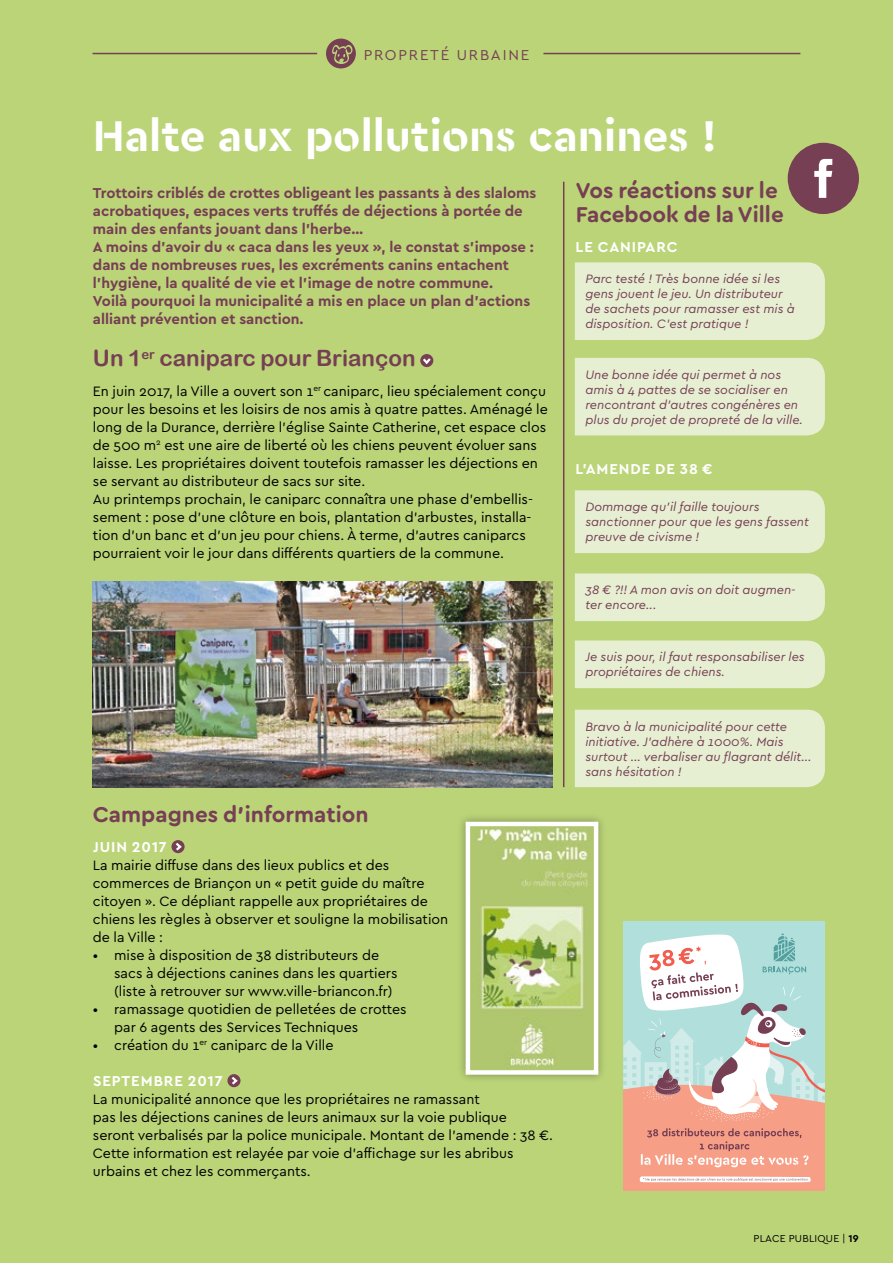
<style>
.page{position:relative;width:893px;height:1263px;background:#bbd478}
.page>*{position:absolute;margin:0;border:0;box-sizing:border-box;transform-origin:0 0}
.t1{font:700 45px "Cera Stencil";color:#fff}
.t2{font:700 22.5px/24px "Cera Round Pro";color:#763f54}
.t3{font:22.5px "Arial Rounded MT Bold";color:#763f54}
.t4{font:700 15px/18px "Cera";color:#763f54}
.t5{font:700 15px "Cera";letter-spacing:.06em;color:#fff}
.t6{font:15px "Cera";letter-spacing:.12em;color:#763f54}
.t7{font:14.25px/18px "Cera";color:#000}
.t8{font:italic 12.75px/15px "Cera";color:#763f54}
.t9{font:10.5px "Cera";letter-spacing:.02em;color:#000}
.s1{font-weight:700}
</style>
<div class="page">
<hr style="left:93px;top:53px;width:224px;height:1px;background:#763f54">
<hr style="left:543px;top:53px;width:257px;height:1px;background:#763f54">
<div style="left:575px;top:262px;width:250px;height:78px;background:#e7efd3"></div>
<div style="left:575px;top:358px;width:250px;height:77px;background:#e7efd3"></div>
<div style="left:575px;top:573px;width:250px;height:48px;background:#e7efd3"></div>
<div style="left:575px;top:490px;width:250px;height:63px;background:#e7efd3"></div>
<div style="left:575px;top:640px;width:250px;height:48px;background:#e7efd3"></div>
<div style="left:575px;top:710px;width:250px;height:77px;background:#e7efd3"></div>
<svg style="left:420px;top:354px;width:13px;height:13px"></svg>
<svg style="left:421px;top:356px;width:12px;height:10px"></svg>
<svg style="left:173px;top:840px;width:11px;height:13px"></svg>
<svg style="left:227px;top:1074px;width:13px;height:13px"></svg>
<svg style="left:229px;top:1074px;width:10px;height:13px"></svg>
<div style="left:623px;top:921px;width:202px;height:270px;background:#b0dfdc"></div>
<svg style="left:623px;top:933px;width:202px;height:258px"></svg>
<div style="left:457px;top:813px;width:150px;height:270px;background:#b3cb73"></div>
<svg style="left:463px;top:819px;width:138px;height:258px"></svg>
<div style="left:788px;top:143px;width:71px;height:71px;background:#763f54;border-radius:50%"></div>
<svg style="left:814px;top:159px;width:18px;height:39px"></svg>
<img style="left:92px;top:581px;width:461px;height:206px">
<hr style="left:563px;top:182px;width:1px;height:605px;background:#763f54">
<div style="left:326px;top:39px;width:30px;height:29px;background:#763f54;border-radius:50%"></div>
<svg style="left:332px;top:44px;width:21px;height:20px"></svg>
<p class="t6" style="left:364px;top:45px;width:167px">PROPRETÉ URBAINE</p>
<h1 class="t1" style="left:93px;top:106px;width:626px">Halte aux pollutions canines !</h1>
<p class="t4" style="left:93px;top:183px;width:445px">Trottoirs criblés de crottes obligeant les passants à des slaloms acrobatiques, espaces verts truffés de déjections à portée de main des enfants jouant dans l’herbe…<br>A moins d’avoir du « caca dans les yeux », le constat s’impose : dans de nombreuses rues, les excréments canins entachent l’hygiène, la qualité de vie et l’image de notre commune.<br>Voilà pourquoi la municipalité a mis en place un plan d’actions alliant prévention et sanction.</p>
<h2 class="t3" style="left:93px;top:345px;width:324px">Un 1<sup>er</sup> caniparc pour Briançon</h2>
<p class="t7" style="left:93px;top:382px;width:456px">En juin 2017, la Ville a ouvert son 1<sup>er</sup> caniparc, lieu spécialement conçu pour les besoins et les loisirs de nos amis à quatre pattes. Aménagé le long de la Durance, derrière l’église Sainte Catherine, cet espace clos de 500 m<sup>2</sup> est une aire de liberté où les chiens peuvent évoluer sans laisse. Les propriétaires doivent toutefois ramasser les déjections en se servant au distributeur de sacs sur site.<br>Au printemps prochain, le caniparc connaîtra une phase d’embellis&shy;sement : pose d’une clôture en bois, plantation d’arbustes, installa&shy;tion d’un banc et d’un jeu pour chiens. À terme, d’autres caniparcs pourraient voir le jour dans différents quartiers de la commune.</p>
<h2 class="t2" style="left:93px;top:801px;width:277px">Campagnes d’information</h2>
<p class="t5" style="left:93px;top:837px;width:75px">JUIN 2017</p>
<p class="t7" style="left:93px;top:856px;width:357px">La mairie diffuse dans des lieux publics et des commerces de Briançon un « petit guide du maître citoyen ». Ce dépliant rappelle aux propriétaires de chiens les règles à observer et souligne la mobilisation de la Ville :</p>
<p class="t7" style="left:114px;top:946px;width:285px;text-indent:-21px">• mise à disposition de 38 distributeurs de sacs à déjections canines dans les quartiers (liste à retrouver sur www.ville-briancon.fr)</p>
<p class="t7" style="left:114px;top:1000px;width:294px;text-indent:-21px">• ramassage quotidien de pelletées de crottes par 6 agents des Services Techniques</p>
<p class="t7" style="left:93px;top:1036px;width:242px">• création du 1<sup>er</sup> caniparc de la Ville</p>
<p class="t5" style="left:93px;top:1071px;width:131px">SEPTEMBRE 2017</p>
<p class="t7" style="left:93px;top:1090px;width:462px">La municipalité annonce que les propriétaires ne ramassant<br>pas les déjections canines de leurs animaux sur la voie publique<br>seront verbalisés par la police municipale. Montant de l’amende : 38 €.<br>Cette information est relayée par voie d’affichage sur les abribus urbains et chez les commerçants.</p>
<h2 class="t2" style="left:576px;top:177px;width:209px">Vos réactions sur le<br>Facebook de la Ville</h2>
<p class="t5" style="left:576px;top:237px;width:103px">LE CANIPARC</p>
<p class="t8" style="left:585px;top:271px;width:211px">Parc testé ! Très bonne idée si les gens jouent le jeu. Un distributeur de sachets pour ramasser est mis à disposition. C’est pratique !</p>
<p class="t8" style="left:585px;top:366px;width:219px">Une bonne idée qui permet à nos amis à 4 pattes de se socialiser en rencontrant d’autres congénères en plus du projet de propreté de la ville.</p>
<p class="t5" style="left:576px;top:459px;width:139px">L’AMENDE DE 38 €</p>
<p class="t8" style="left:585px;top:499px;width:225px">Dommage qu’il faille toujours sanctionner pour que les gens fassent preuve de civisme !</p>
<p class="t8" style="left:585px;top:582px;width:212px">38 € ?!! A mon avis on doit augmen&shy;ter encore...</p>
<p class="t8" style="left:585px;top:649px;width:221px">Je suis pour, il faut responsabiliser les propriétaires de chiens.</p>
<p class="t8" style="left:585px;top:718px;width:228px">Bravo à la municipalité pour cette initiative. J’adhère à 1000%. Mais surtout ... verbaliser au flagrant délit... sans hésitation !</p>
<p class="t9" style="left:753px;top:1232px;width:107px">PLACE PUBLIQUE | <span class="s1">19</span></p>
</div>
